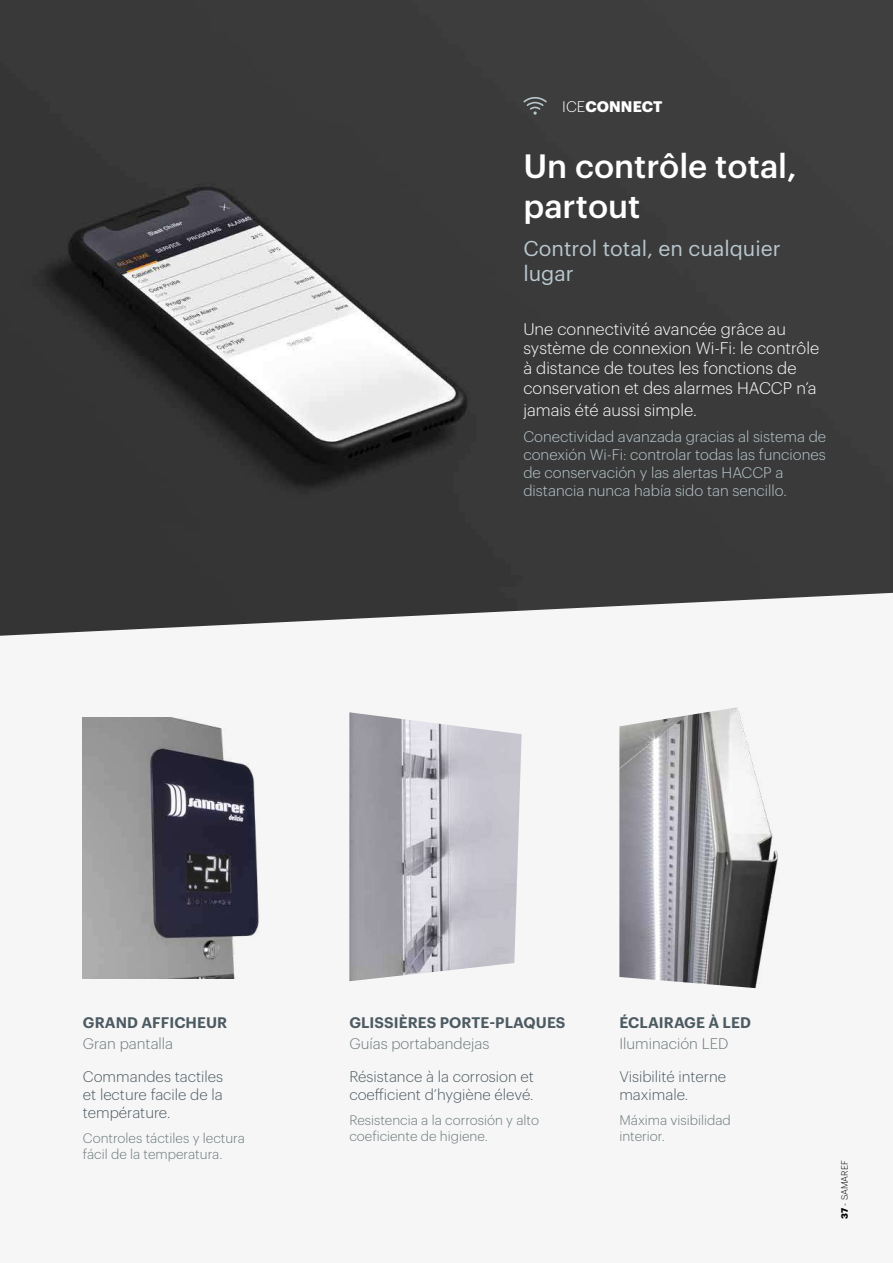
<style>
.page{position:relative;width:893px;height:1263px;background:#fff}
.page>*{position:absolute;margin:0;border:0;box-sizing:border-box;transform-origin:0 0}
.t1{font:500 33px/39.6px "Graphik";color:#fff}
.t2{font:21px/25.2px "Graphik";color:#b9c8ce}
.t3{font:300 16.5px/19.8px "Graphik";color:#fff}
.t4{font:300 15px/18px "Graphik";color:#b9c8ce}
.t5{font:300 15px/18px "Graphik";color:#4c5a62}
.t6{font:600 15px "Graphik";letter-spacing:.005em;color:#4c5a62}
.t7{font:300 15px "Graphik";color:#6c787c}
.t8{font:700 15px "Graphik";letter-spacing:.005em;color:#fff}
.t9{font:300 13.5px/16.2px "Graphik";color:#6c787c}
.t10{font:300 9px "Graphik";color:#000}
.s1{font-weight:300}
.s2{font-weight:700}
</style>
<div class="page">
<div style="left:0;top:544px;width:893px;height:719px;background:#f6f6f6"></div>
<img style="left:83px;top:718px;width:176px;height:260px">
<img style="left:619px;top:707px;width:159px;height:282px">
<img style="left:349px;top:712px;width:173px;height:269px">
<img style="left:0;top:0;width:893px;height:636px">
<svg style="left:523px;top:97px;width:24px;height:18px"></svg>
<p class="t8" style="left:562px;top:95px;width:102px"><span class="s1">ICE</span>CONNECT</p>
<h1 class="t1" style="left:523px;top:143px;width:275px">Un contrôle total, partout</h1>
<p class="t2" style="left:523px;top:234px;width:259px">Control total, en cualquier lugar</p>
<p class="t3" style="left:523px;top:317px;width:297px">Une connectivité avancée grâce au système de connexion Wi-Fi: le contrôle à distance de toutes les fonctions de conservation et des alarmes HACCP n’a</p>
<p class="t3" style="left:523px;top:398px;width:175px">jamais été aussi simple.</p>
<p class="t4" style="left:523px;top:426px;width:304px">Conectividad avanzada gracias al sistema de conexión Wi-Fi: controlar todas las funciones de conservación y las alertas HACCP a distancia nunca había sido tan sencillo.</p>
<p class="t6" style="left:83px;top:1011px;width:146px">GRAND AFFICHEUR</p>
<p class="t7" style="left:83px;top:1032px;width:92px">Gran pantalla</p>
<p class="t5" style="left:83px;top:1066px;width:142px;text-align:justify">Commandes tactiles et lecture facile de la température.</p>
<p class="t9" style="left:83px;top:1129px;width:163px">Controles táctiles y lectura fácil de la temperatura.</p>
<p class="t6" style="left:349px;top:1011px;width:218px">GLISSIÈRES PORTE-PLAQUES</p>
<p class="t7" style="left:349px;top:1032px;width:141px">Guías portabandejas</p>
<p class="t5" style="left:349px;top:1066px;width:186px">Résistance à la corrosion et coefficient d’hygiène élevé.</p>
<p class="t9" style="left:349px;top:1111px;width:191px">Resistencia a la corrosión y alto coeficiente de higiene.</p>
<p class="t6" style="left:619px;top:1011px;width:133px">ÉCLAIRAGE À LED</p>
<p class="t7" style="left:619px;top:1032px;width:111px">Iluminación LED</p>
<p class="t5" style="left:619px;top:1066px;width:108px">Visibilité interne maximale.</p>
<p class="t9" style="left:619px;top:1111px;width:113px">Máxima visibilidad interior.</p>
<p class="t10" style="left:838px;top:1219px;width:60px;rotate:-90deg"><span class="s2">37</span> - SAMAREF</p>
</div>
